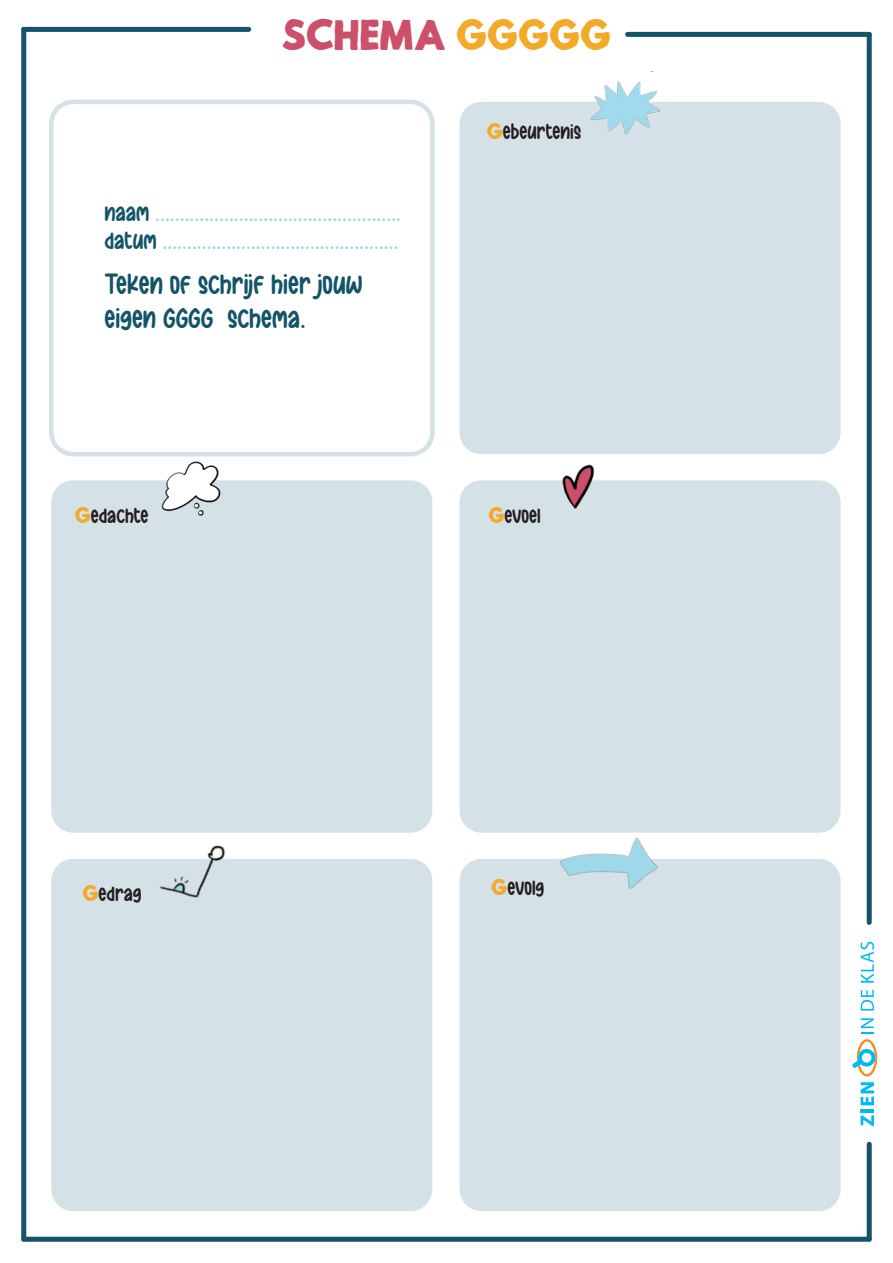
<style>
.page{position:relative;width:893px;height:1263px;background:#fff}
.page>*{position:absolute;margin:0;border:0;box-sizing:border-box;transform-origin:0 0}
.t1{font:40.5px "Mild Life";color:#cc5069}
.t2{font:28.5px/34.2px "Dashing Unicorn";color:#145468}
.t3{font:24px/28.8px "Dashing Unicorn";color:#91d4e6}
.t4{font:21px "Dashing Unicorn";color:#231f20}
.s1{color:#f3aa29}
.s2{color:#145468}
.s3{font-family:"Mild Life";color:#f3aa29}
</style>
<div class="page">
<div style="left:460px;top:859px;width:380px;height:352px;background:#d4e1e7;border-radius:22px"></div>
<div style="left:51px;top:859px;width:381px;height:352px;background:#d4e1e7;border-radius:22px"></div>
<div style="left:21px;top:29px;width:5px;height:1210px;background:#145468"></div>
<div style="left:867px;top:34px;width:5px;height:888px;background:#145468"></div>
<div style="left:24px;top:1237px;width:845px;height:5px;background:#145468"></div>
<div style="left:24px;top:27px;width:225px;height:5px;background:#145468"></div>
<svg style="left:861px;top:1082px;width:13px;height:44px"></svg>
<svg style="left:861px;top:1018px;width:13px;height:15px"></svg>
<svg style="left:861px;top:990px;width:13px;height:20px"></svg>
<svg style="left:861px;top:942px;width:13px;height:41px"></svg>
<svg style="left:852px;top:1039px;width:25px;height:37px"></svg>
<div style="left:867px;top:1144px;width:5px;height:95px;background:#145468"></div>
<div style="left:628px;top:32px;width:241px;height:5px;background:#145468"></div>
<div style="left:460px;top:480px;width:380px;height:353px;background:#d4e1e7;border-radius:22px"></div>
<div style="left:51px;top:480px;width:381px;height:353px;background:#d4e1e7;border-radius:22px"></div>
<img style="left:472px;top:831px;width:240px;height:58px">
<img style="left:496px;top:464px;width:105px;height:45px">
<img style="left:120px;top:832px;width:127px;height:66px">
<div style="left:460px;top:102px;width:380px;height:352px;background:#d4e1e7;border-radius:22px"></div>
<img style="left:128px;top:456px;width:106px;height:60px">
<img style="left:590px;top:81px;width:70px;height:54px">
<div style="left:49px;top:100px;width:386px;height:356px;border:5px solid #d4e1e7;border-radius:22px"></div>
<h1 class="t1" style="left:282px;top:13px;width:331px">SCHEMA <span class="s1">GGGGG</span></h1>
<p class="t3" style="left:104px;top:200px;width:298px"><span class="s2">naam</span> .................................................. <span class="s2">datum</span> ................................................</p>
<p class="t2" style="left:104px;top:269px;width:259px">Teken of schrijf hier jouw eigen GGGG schema.</p>
<p class="t4" style="left:75px;top:507px;width:75px"><span class="s3">G</span>edachte</p>
<p class="t4" style="left:487px;top:124px;width:96px"><span class="s3">G</span>ebeurtenis</p>
<p class="t4" style="left:489px;top:507px;width:54px"><span class="s3">G</span>evoel</p>
<p class="t4" style="left:82px;top:885px;width:61px"><span class="s3">G</span>edrag</p>
<p class="t4" style="left:491px;top:880px;width:54px"><span class="s3">G</span>evolg</p>
</div>
